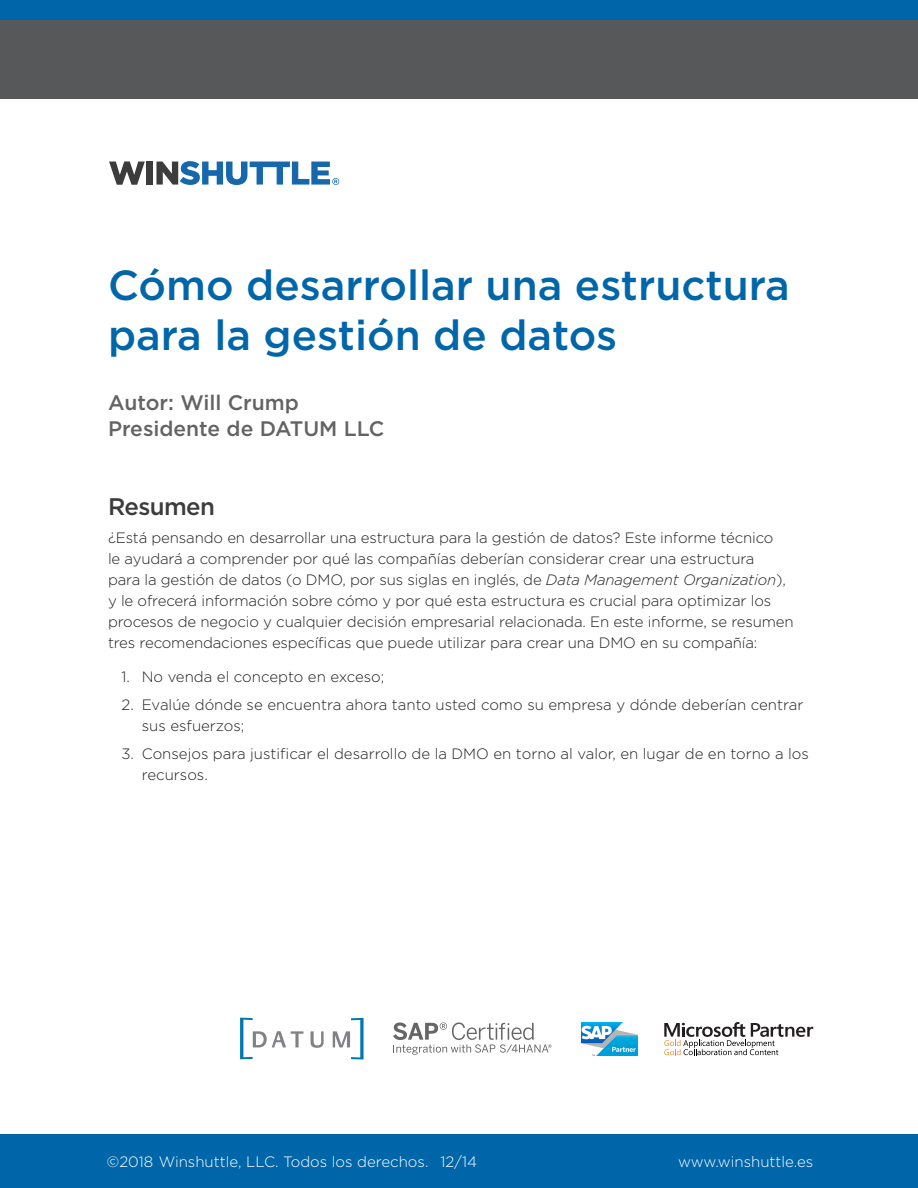
<style>
.page{position:relative;width:918px;height:1188px;background:#fff}
.page>*{position:absolute;margin:0;border:0;box-sizing:border-box;transform-origin:0 0}
.t1{font:500 42px/50.4px "Gotham";color:#06a}
.t2{font:500 24px "Gotham";letter-spacing:-.025em;color:#3c3c3c}
.Body{font:500 21px "Gotham";color:#636363}
.Body_Text{font:300 15px/21px "Gotham";letter-spacing:-.01em;color:#231f20}
.t3{font:300 15px "Gotham";color:#fff}
.s1{font-style:italic}
</style>
<div class="page">
<div style="left:0;top:0;width:918px;height:21px;background:#06a"></div>
<div style="left:0;top:1134px;width:918px;height:54px;background:#06a"></div>
<div style="left:0;top:21px;width:918px;height:78px;background:#57585a"></div>
<svg style="left:311px;top:1031px;width:13px;height:17px"></svg>
<svg style="left:240px;top:1018px;width:63px;height:41px"></svg>
<svg style="left:333px;top:1018px;width:31px;height:42px"></svg>
<svg style="left:109px;top:161px;width:36px;height:24px"></svg>
<div style="left:147px;top:162px;width:6px;height:23px;background:#3c3c3c"></div>
<svg style="left:156px;top:161px;width:183px;height:24px"></svg>
<img style="left:581px;top:1022px;width:56px;height:33px">
<svg style="left:664px;top:1022px;width:149px;height:33px"></svg>
<svg style="left:393px;top:1022px;width:158px;height:33px"></svg>
<h1 class="t1" style="left:108px;top:259px;width:683px">Cómo desarrollar una estructura para la gestión de datos</h1>
<p class="Body" style="left:108px;top:389px;width:193px">Autor: Will Crump</p>
<p class="Body" style="left:108px;top:415px;width:278px">Presidente de DATUM LLC</p>
<h2 class="t2" style="left:108px;top:491px;width:109px">Resumen</h2>
<p class="Body_Text" style="left:108px;top:526px;width:687px">¿Está pensando en desarrollar una estructura para la gestión de datos? Este informe técnico<br>le ayudará a comprender por qué las compañías deberían considerar crear una estructura<br>para la gestión de datos (o DMO, por sus siglas en inglés, de <span class="s1">Data Management Organization</span>), y le ofrecerá información sobre cómo y por qué esta estructura es crucial para optimizar los procesos de negocio y cualquier decisión empresarial relacionada. En este informe, se resumen tres recomendaciones específicas que puede utilizar para crear una DMO en su compañía:</p>
<p class="Body_Text" style="left:122px;top:666px;width:264px">1. No venda el concepto en exceso;</p>
<p class="Body_Text" style="left:142px;top:694px;width:663px;text-indent:-20px">2. Evalúe dónde se encuentra ahora tanto usted como su empresa y dónde deberían centrar sus esfuerzos;</p>
<p class="Body_Text" style="left:142px;top:742px;width:669px;text-indent:-20px">3. Consejos para justificar el desarrollo de la DMO en torno al valor, en lugar de en torno a los recursos.</p>
<p class="t3" style="left:107px;top:1152px;width:372px">©2018 Winshuttle, LLC. Todos los derechos. 12/14</p>
<p class="t3" style="left:678px;top:1152px;width:137px">www.winshuttle.es</p>
</div>
